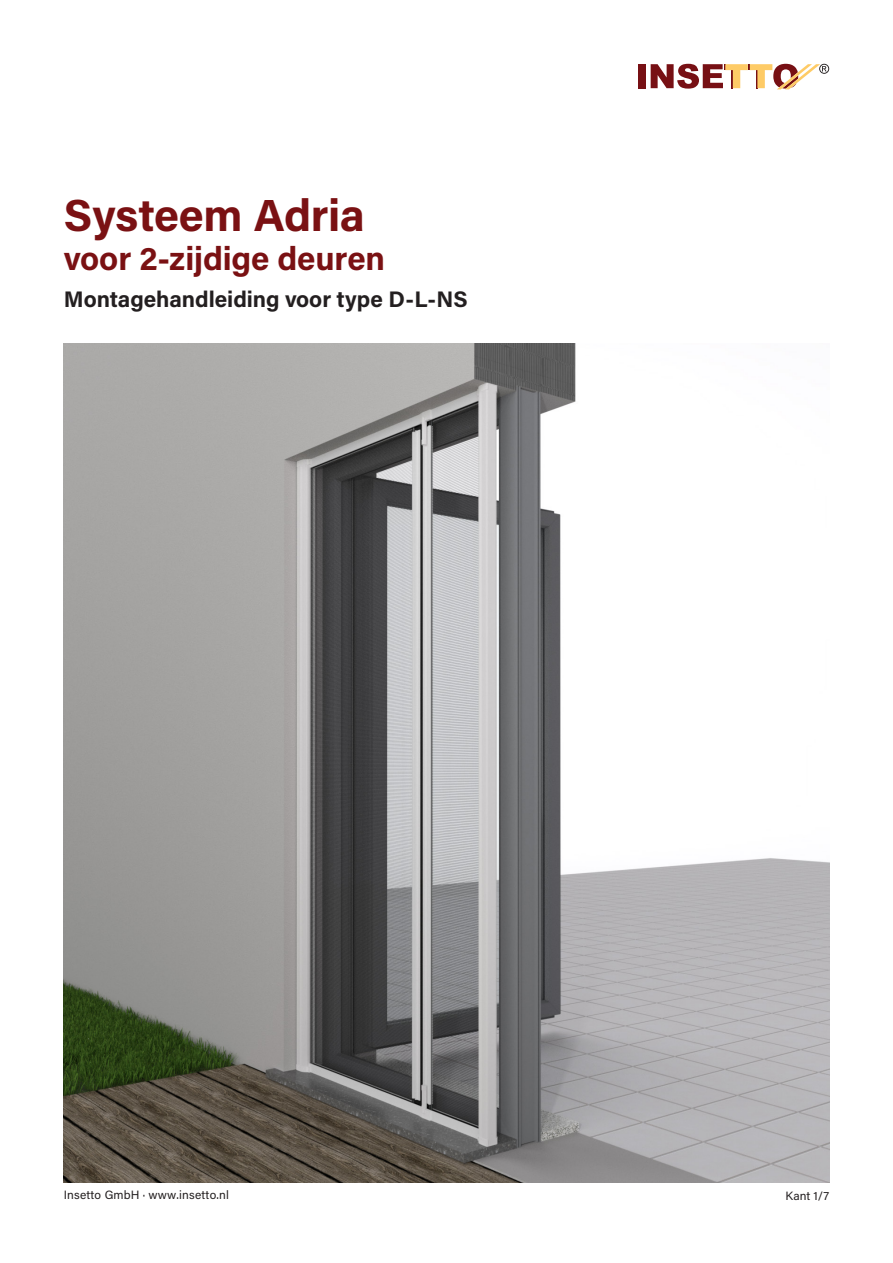
<style>
.page{position:relative;width:893px;height:1263px;background:#fff}
.page>*{position:absolute;margin:0;border:0;box-sizing:border-box;transform-origin:0 0}
.t1{font:700 45px "Acumin Pro";letter-spacing:-.005em;color:#7a1113}
.t2{font:700 33px "Acumin Pro";letter-spacing:-.005em;color:#7a1113}
.t3{font:700 22.5px "Acumin Pro";color:#231f20}
.t4{font:12px "Acumin Pro";letter-spacing:.015em;color:#231f20}
</style>
<div class="page">
<img style="left:64px;top:343px;width:765px;height:840px">
<div style="left:638px;top:64px;width:7px;height:24px;background:#771014"></div>
<svg style="left:651px;top:64px;width:178px;height:25px"></svg>
<p class="t1" style="left:64px;top:183px;width:303px">Systeem Adria</p>
<p class="t2" style="left:64px;top:235px;width:323px">voor 2-zijdige deuren</p>
<p class="t3" style="left:64px;top:284px;width:406px">Montagehandleiding voor type D-L-NS</p>
<p class="t4" style="left:64px;top:1187px;width:167px">Insetto GmbH · www.insetto.nl</p>
<p class="t4" style="left:785px;top:1187px;width:45px">Kant 1/7</p>
</div>
